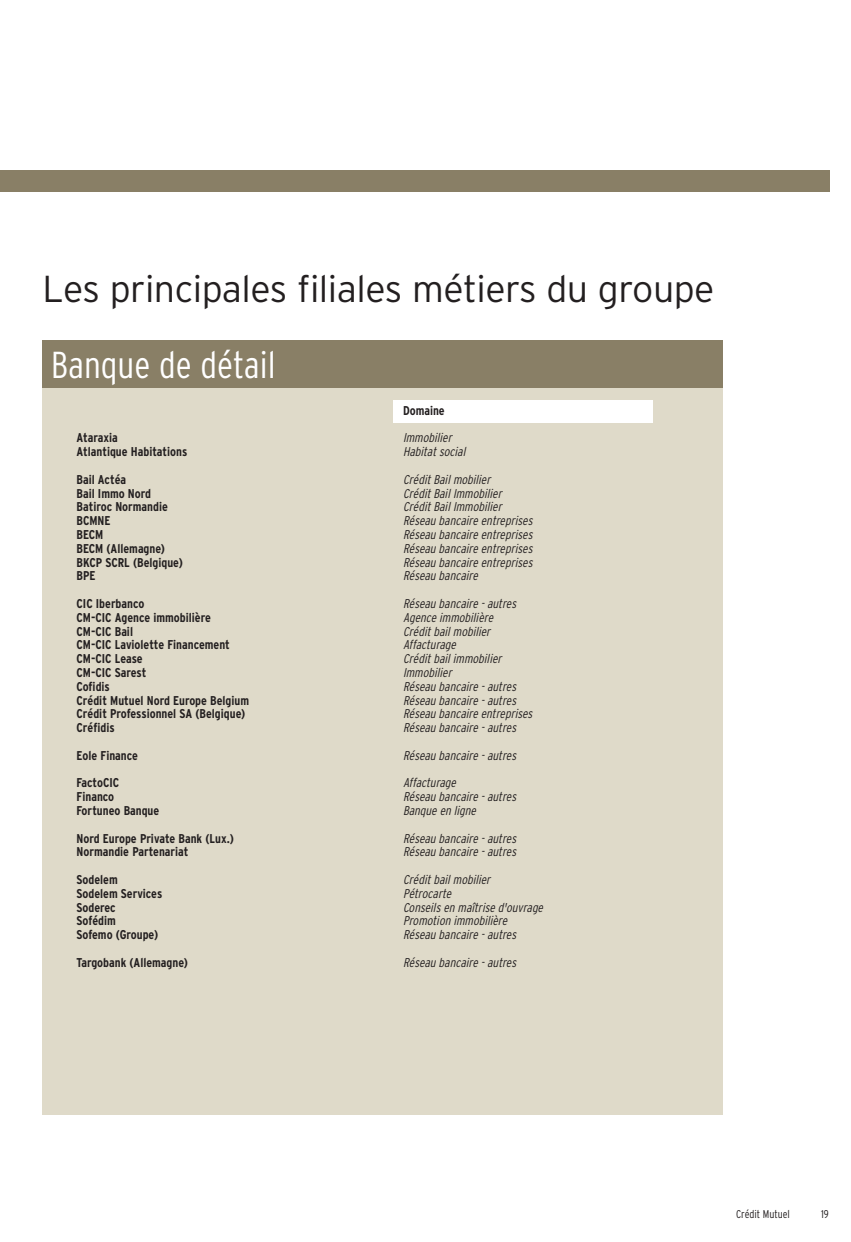
<style>
.page{position:relative;width:851px;height:1242px;background:#fff}
.page>*{position:absolute;margin:0;border:0;box-sizing:border-box;transform-origin:0 0}
.t1{font:300 37.5px "Interstate";letter-spacing:-.015em;color:#231f20}
.t2{font:300 condensed 37.5px "Interstate";color:#fff}
.t3{font:italic 300 condensed 12.75px/13.8px "Interstate";color:#231f20}
.t4{font:700 condensed 12.75px/13.8px "Interstate";color:#231f20}
.t5{font:300 condensed 11.25px "Interstate";color:#231f20}
</style>
<div class="page">
<div style="left:43px;top:381px;width:680px;height:733px;background:#dfdac9"></div>
<div style="left:43px;top:340px;width:680px;height:48px;background:#897f66"></div>
<div style="left:0;top:170px;width:829px;height:21px;background:#897f66"></div>
<div style="left:393px;top:400px;width:260px;height:23px;background:#fff"></div>
<h1 class="t1" style="left:43px;top:275px;width:673px">Les principales filiales métiers du groupe</h1>
<h1 class="t2" style="left:51px;top:351px;width:226px">Banque de détail</h1>
<p class="t4" style="left:77px;top:432px;width:112px">Ataraxia<br>Atlantique Habitations</p>
<p class="t4" style="left:77px;top:473px;width:108px">Bail Actéa<br>Bail Immo Nord<br>Batiroc Normandie<br>BCMNE<br>BECM<br>BECM (Allemagne)<br>BKCP SCRL (Belgique)<br>BPE</p>
<p class="t4" style="left:77px;top:597px;width:174px">CIC Iberbanco<br>CM-CIC Agence immobilière<br>CM-CIC Bail<br>CM-CIC Laviolette Financement<br>CM-CIC Lease<br>CM-CIC Sarest<br>Cofidis<br>Crédit Mutuel Nord Europe Belgium<br>Crédit Professionnel SA (Belgique)<br>Créfidis</p>
<p class="t4" style="left:77px;top:742px;width:63px;line-height:27.6px">Eole Finance<br>FactoCIC</p>
<p class="t4" style="left:77px;top:791px;width:84px">Financo<br>Fortuneo Banque</p>
<p class="t4" style="left:77px;top:832px;width:159px">Nord Europe Private Bank (Lux.)<br>Normandie Partenariat</p>
<p class="t4" style="left:77px;top:873px;width:87px">Sodelem<br>Sodelem Services<br>Soderec<br>Sofédim<br>Sofemo (Groupe)</p>
<p class="t4" style="left:77px;top:956px;width:113px">Targobank (Allemagne)</p>
<p class="t4" style="left:403px;top:404px;width:43px">Domaine</p>
<p class="t3" style="left:403px;top:432px;width:64px">Immobilier<br>Habitat social</p>
<p class="t3" style="left:403px;top:473px;width:131px">Crédit Bail mobilier<br>Crédit Bail Immobilier<br>Crédit Bail Immobilier<br>Réseau bancaire entreprises<br>Réseau bancaire entreprises<br>Réseau bancaire entreprises<br>Réseau bancaire entreprises<br>Réseau bancaire</p>
<p class="t3" style="left:403px;top:597px;width:131px">Réseau bancaire - autres<br>Agence immobilière<br>Crédit bail mobilier<br>Affacturage<br>Crédit bail immobilier<br>Immobilier<br>Réseau bancaire - autres<br>Réseau bancaire - autres<br>Réseau bancaire entreprises<br>Réseau bancaire - autres</p>
<p class="t3" style="left:403px;top:742px;width:115px;line-height:27.6px">Réseau bancaire - autres<br>Affacturage</p>
<p class="t3" style="left:403px;top:791px;width:115px">Réseau bancaire - autres<br>Banque en ligne</p>
<p class="t3" style="left:403px;top:832px;width:115px">Réseau bancaire - autres<br>Réseau bancaire - autres</p>
<p class="t3" style="left:403px;top:873px;width:141px">Crédit bail mobilier<br>Pétrocarte<br>Conseils en maîtrise d'ouvrage<br>Promotion immobilière<br>Réseau bancaire - autres</p>
<p class="t3" style="left:403px;top:956px;width:115px">Réseau bancaire - autres</p>
<p class="t5" style="left:736px;top:1210px;width:55px">Crédit Mutuel</p>
<p class="t5" style="left:821px;top:1210px;width:9px">19</p>
</div>
